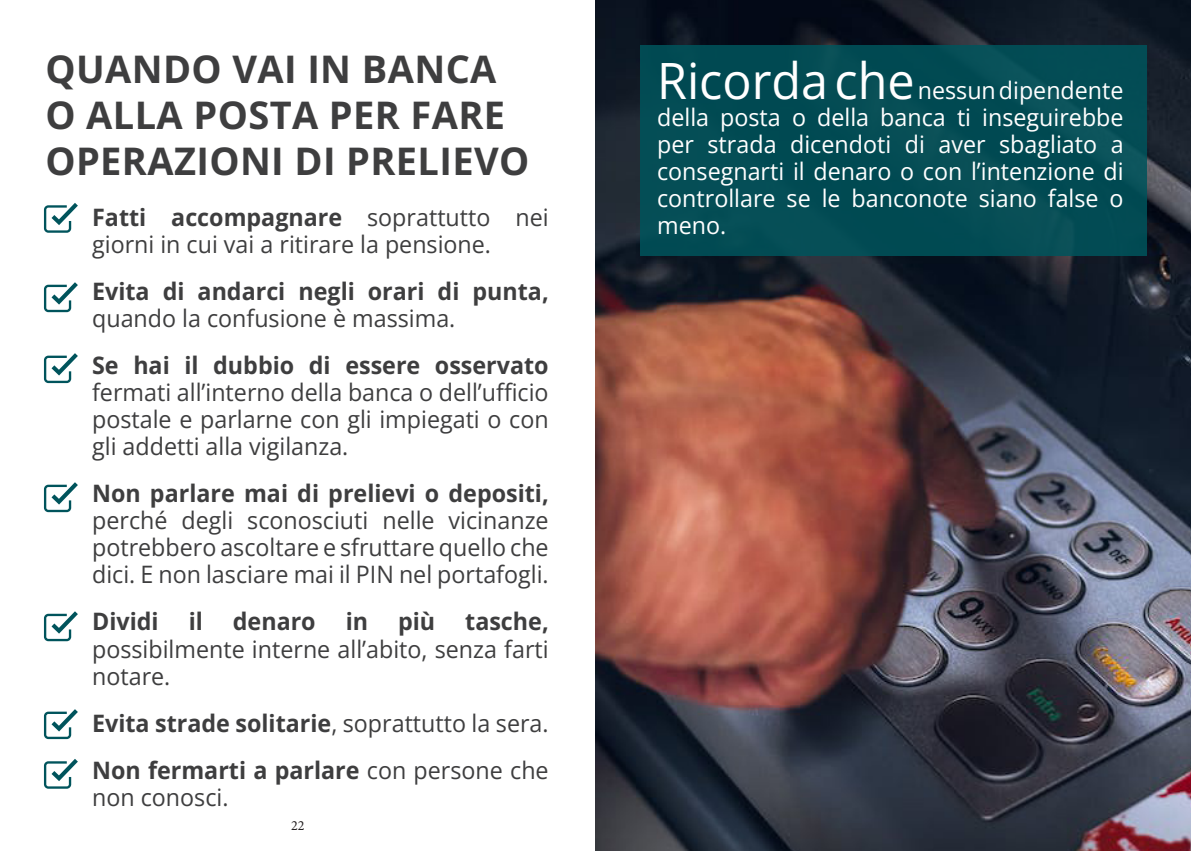
<style>
.page{position:relative;width:1191px;height:851px;background:#fff}
.page>*{position:absolute;margin:0;border:0;box-sizing:border-box;transform-origin:0 0}
.t1{font:700 38px/46px "Open Sans";letter-spacing:.01em;color:#3e3e3f}
.t2{font:24px/27px "Open Sans";color:#3e3e3f;text-align:justify}
.t3{font:24px/27px "Open Sans";color:#fff;text-align:justify}
.t4{font:700 24px/27px "Open Sans";color:#3e3e3f}
.t5{font:14px "Minion Pro";color:#231f20}
.s1{font-size:50px}
.s2{font-weight:700}
.s3{font-weight:400}
</style>
<div class="page">
<svg style="left:44px;top:203px;width:34px;height:30px"></svg>
<svg style="left:44px;top:282px;width:34px;height:30px"></svg>
<svg style="left:44px;top:353px;width:34px;height:30px"></svg>
<svg style="left:44px;top:482px;width:34px;height:30px"></svg>
<svg style="left:44px;top:611px;width:34px;height:30px"></svg>
<svg style="left:44px;top:709px;width:34px;height:30px"></svg>
<svg style="left:44px;top:759px;width:34px;height:29px"></svg>
<img style="left:595px;top:0;width:596px;height:850px">
<div style="left:640px;top:46px;width:506px;height:210px;background:#034c54"></div>
<p class="t1" style="left:45px;top:45px;width:485px">QUANDO VAI IN BANCA<br>O ALLA POSTA PER FARE<br>OPERAZIONI DI PRELIEVO</p>
<p class="t3" style="left:657px;top:76px;width:468px"><span class="s1">Ricorda che</span> nessun dipendente della posta o della banca ti inseguirebbe per strada dicendoti di aver sbagliato a consegnarti il denaro o con l’intenzione di controllare se le banconote siano false o meno.</p>
<p class="t2" style="left:92px;top:203px;width:458px"><span class="s2">Fatti accompagnare</span> soprattutto nei giorni in cui vai a ritirare la pensione.</p>
<p class="t4" style="left:92px;top:277px;width:458px">Evita di andarci negli orari di punta, <span class="s3">quando la confusione è massima.</span></p>
<p class="t2" style="left:92px;top:351px;width:458px"><span class="s2">Se hai il dubbio di essere osservato </span>fermati all’interno della banca o dell’ufficio postale e parlarne con gli impiegati o con gli addetti alla vigilanza.</p>
<p class="t2" style="left:92px;top:479px;width:458px"><span class="s2">Non parlare mai di prelievi o depositi, </span>perché degli sconosciuti nelle vicinanze potrebbero ascoltare e sfruttare quello che dici. E non lasciare mai il PIN nel portafogli.</p>
<p class="t2" style="left:92px;top:607px;width:458px"><span class="s2">Dividi il denaro in più tasche, </span>possibilmente interne all’abito, senza farti notare.</p>
<p class="t4" style="left:92px;top:708px;width:458px">Evita strade solitarie<span class="s3">, soprattutto la sera.</span></p>
<p class="t2" style="left:92px;top:755px;width:458px"><span class="s2">Non fermarti a parlare</span> con persone che non conosci.</p>
<p class="t5" style="left:291px;top:815px;width:15px">22</p>
</div>
